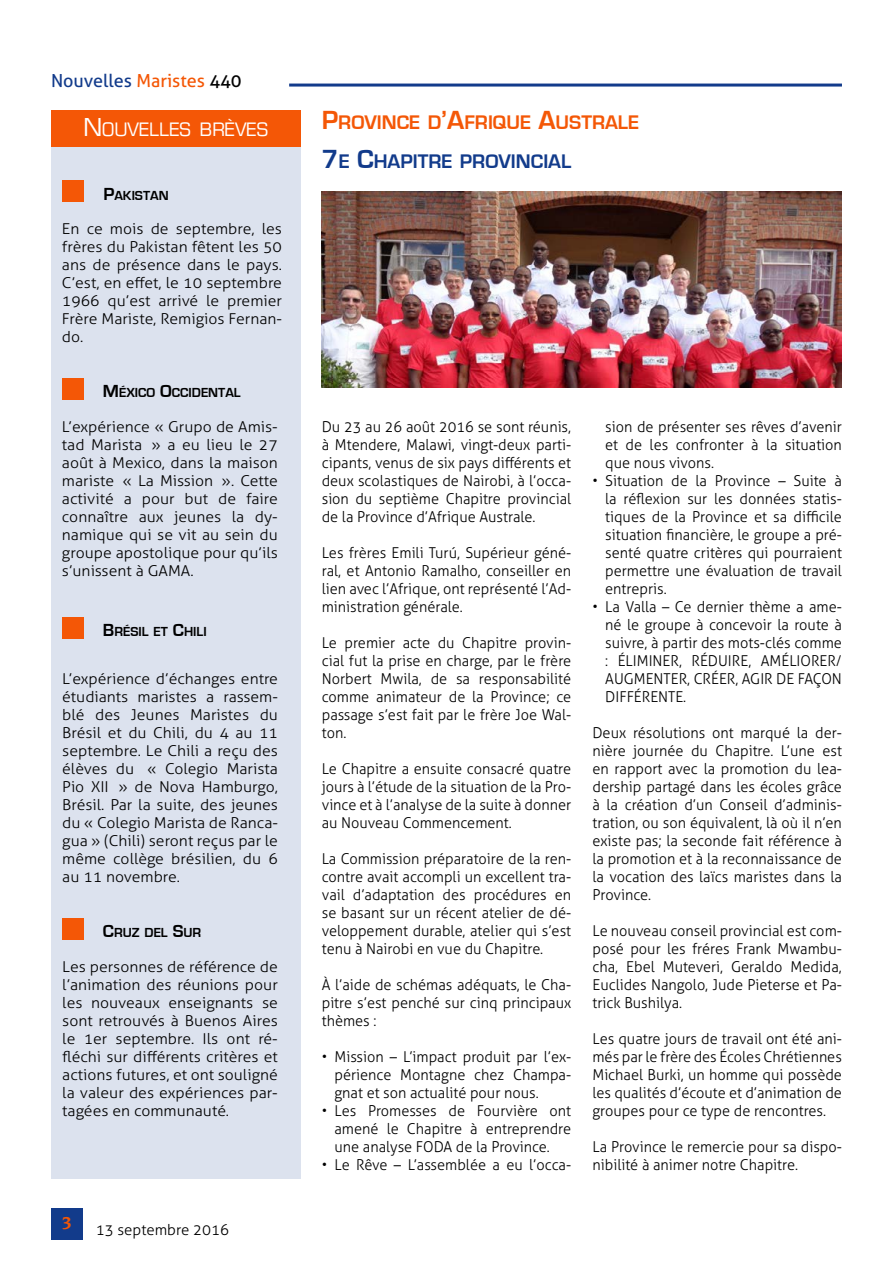
<style>
.page{position:relative;width:893px;height:1263px;background:#fff}
.page>*{position:absolute;margin:0;border:0;box-sizing:border-box;transform-origin:0 0}
.t1{font:700 20.25px/39.8px "Eurostile";color:#f45706}
.t2{font:18px "Aller";color:#123b8b}
.t3{font:18px "Eurostile";color:#fff}
.t4{font:700 18px "Novarese IT Cby BT";color:#f45706}
.t5{font:300 15px/18px "Aller";color:#000;text-align:justify}
.t6{font:300 15px/18px "Aller";color:#000;text-align:justify;scale:1.05 1}
.t7{font:700 13.5px "Eurostile";color:#000}
.s1{color:#f45706}
.s2{color:#000}
.s3{font-size:24px}
.s4{font-size:18px}
.s5{font-size:27px}
.s6{font-size:27px;color:#123b8b}
.s7{color:#123b8b}
</style>
<div class="page">
<hr style="left:289px;top:84px;width:553px;height:3px;background:#123b8b">
<div style="left:51px;top:1208px;width:32px;height:31px;background:#123b8b"></div>
<div style="left:51px;top:147px;width:249px;height:1032px;background:#dce2ee"></div>
<div style="left:62px;top:181px;width:21px;height:21px;background:#f45706"></div>
<div style="left:51px;top:111px;width:249px;height:36px;background:#f45706"></div>
<div style="left:62px;top:378px;width:21px;height:21px;background:#f45706"></div>
<div style="left:62px;top:618px;width:22px;height:21px;background:#f45706"></div>
<div style="left:62px;top:918px;width:22px;height:22px;background:#f45706"></div>
<img style="left:322px;top:192px;width:520px;height:196px">
<p class="t2" style="left:51px;top:69px;width:192px">Nouvelles <span class="s1">Maristes</span> <span class="s2">440</span></p>
<p class="t3" style="left:83px;top:118px;width:185px"><span class="s3">N</span>OUVELLES BRÈVES</p>
<p class="t7" style="left:103px;top:188px;width:65px"><span class="s4">P</span>AKISTAN</p>
<p class="t6" style="left:62px;top:220px;width:211px">En ce mois de septembre, les frères du Pakistan fêtent les 50 ans de présence dans le pays.<br>C’est, en effet, le 10 septembre 1966 qu’est arrivé le premier Frère Mariste, Remigios Fernan&shy;do.</p>
<p class="t7" style="left:103px;top:385px;width:139px"><span class="s4">M</span>ÉXICO <span class="s4">O</span>CCIDENTAL</p>
<p class="t6" style="left:62px;top:418px;width:207px">L’expérience « Grupo de Amis&shy;tad Marista » a eu lieu le 27 août à Mexico, dans la maison mariste « La Mission ». Cette activité a pour but de faire connaître aux jeunes la dy&shy;namique qui se vit au sein du groupe apostolique pour qu’ils s’unissent à GAMA.</p>
<p class="t7" style="left:103px;top:625px;width:105px"><span class="s4">B</span>RÉSIL ET <span class="s4">C</span>HILI</p>
<p class="t6" style="left:62px;top:670px;width:207px">L’expérience d’échanges entre étudiants maristes a rassem&shy;blé des Jeunes Maristes du Brésil et du Chili, du 4 au 11 septembre. Le Chili a reçu des élèves du « Colegio Marista Pio XII » de Nova Hamburgo, Brésil. Par la suite, des jeunes du « Colegio Marista de Ranca&shy;gua » (Chili) seront reçus par le même collège brésilien, du 6 au 11 novembre.</p>
<p class="t7" style="left:103px;top:925px;width:100px"><span class="s4">C</span>RUZ DEL <span class="s4">S</span>UR</p>
<p class="t6" style="left:62px;top:958px;width:207px">Les personnes de référence de l’animation des réunions pour les nouveaux enseignants se sont retrouvés à Buenos Aires le 1er septembre. Ils ont ré&shy;fléchi sur différents critères et actions futures, et ont souligné la valeur des expériences par&shy;tagées en communauté.</p>
<p class="t4" style="left:62px;top:1212px;width:12px">3</p>
<p class="t5" style="left:96px;top:1220px;width:135px">13 septembre 2016</p>
<h1 class="t1" style="left:322px;top:102px;width:319px"><span class="s5">P</span>ROVINCE D<span class="s5">’A</span>FRIQUE <span class="s5">A</span>USTRALE<br><span class="s6">7</span><span class="s7">E</span> <span class="s6">C</span><span class="s7">HAPITRE PROVINCIAL</span></h1>
<p class="t5" style="left:322px;top:418px;width:251px">Du 23 au 26 août 2016 se sont réunis, à Mtendere, Malawi, vingt-deux parti&shy;cipants, venus de six pays différents et deux scolastiques de Nairobi, à l’occa&shy;sion du septième Chapitre provincial de la Province d’Afrique Australe.</p>
<p class="t5" style="left:322px;top:544px;width:251px">Les frères Emili Turú, Supérieur géné&shy;ral, et Antonio Ramalho, conseiller en lien avec l’Afrique, ont représenté l’Ad&shy;ministration générale.</p>
<p class="t5" style="left:322px;top:634px;width:251px">Le premier acte du Chapitre provin&shy;cial fut la prise en charge, par le frère Norbert Mwila, de sa responsabilité comme animateur de la Province; ce passage s’est fait par le frère Joe Wal&shy;ton.</p>
<p class="t5" style="left:322px;top:760px;width:251px">Le Chapitre a ensuite consacré quatre jours à l’étude de la situation de la Pro&shy;vince et à l’analyse de la suite à donner au Nouveau Commencement.</p>
<p class="t5" style="left:322px;top:850px;width:251px">La Commission préparatoire de la ren&shy;contre avait accompli un excellent tra&shy;vail d’adaptation des procédures en se basant sur un récent atelier de dé&shy;veloppement durable, atelier qui s’est tenu à Nairobi en vue du Chapitre.</p>
<p class="t5" style="left:322px;top:976px;width:251px">À l’aide de schémas adéquats, le Cha&shy;pitre s’est penché sur cinq principaux thèmes :</p>
<p class="t5" style="left:334px;top:1048px;width:238px;text-indent:-13px">• Mission – L’impact produit par l’ex&shy;périence Montagne chez Champa&shy;gnat et son actualité pour nous.</p>
<p class="t5" style="left:334px;top:1102px;width:238px;text-indent:-13px">• Les Promesses de Fourvière ont amené le Chapitre à entreprendre une analyse FODA de la Province.</p>
<p class="t5" style="left:322px;top:1156px;width:251px">• Le Rêve – L’assemblée a eu l’occa-</p>
<p class="t5" style="left:605px;top:418px;width:238px">sion de présenter ses rêves d’avenir et de les confronter à la situation que nous vivons.</p>
<p class="t5" style="left:605px;top:472px;width:238px;text-indent:-13px">• Situation de la Province – Suite à la réflexion sur les données statis&shy;tiques de la Province et sa difficile situation financière, le groupe a pré&shy;senté quatre critères qui pourraient permettre une évaluation de travail entrepris.</p>
<p class="t5" style="left:605px;top:598px;width:238px;text-indent:-13px">• La Valla – Ce dernier thème a ame&shy;né le groupe à concevoir la route à suivre, à partir des mots-clés comme : ÉLIMINER, RÉDUIRE, AMÉLIORER/ AUGMENTER, CRÉER, AGIR DE FAÇON DIFFÉRENTE.</p>
<p class="t5" style="left:592px;top:724px;width:251px">Deux résolutions ont marqué la der&shy;nière journée du Chapitre. L’une est en rapport avec la promotion du lea&shy;dership partagé dans les écoles grâce à la création d’un Conseil d’adminis&shy;tration, ou son équivalent, là où il n’en existe pas; la seconde fait référence à la promotion et à la reconnaissance de la vocation des laïcs maristes dans la Province.</p>
<p class="t5" style="left:592px;top:922px;width:251px">Le nouveau conseil provincial est com&shy;posé pour les fréres Frank Mwambu&shy;cha, Ebel Muteveri, Geraldo Medida, Euclides Nangolo, Jude Pieterse et Pa&shy;trick Bushilya.</p>
<p class="t5" style="left:592px;top:1030px;width:251px">Les quatre jours de travail ont été ani&shy;més par le frère des Écoles Chrétiennes Michael Burki, un homme qui possède les qualités d’écoute et d’animation de groupes pour ce type de rencontres.</p>
<p class="t5" style="left:592px;top:1138px;width:251px">La Province le remercie pour sa dispo&shy;nibilité à animer notre Chapitre.</p>
</div>
